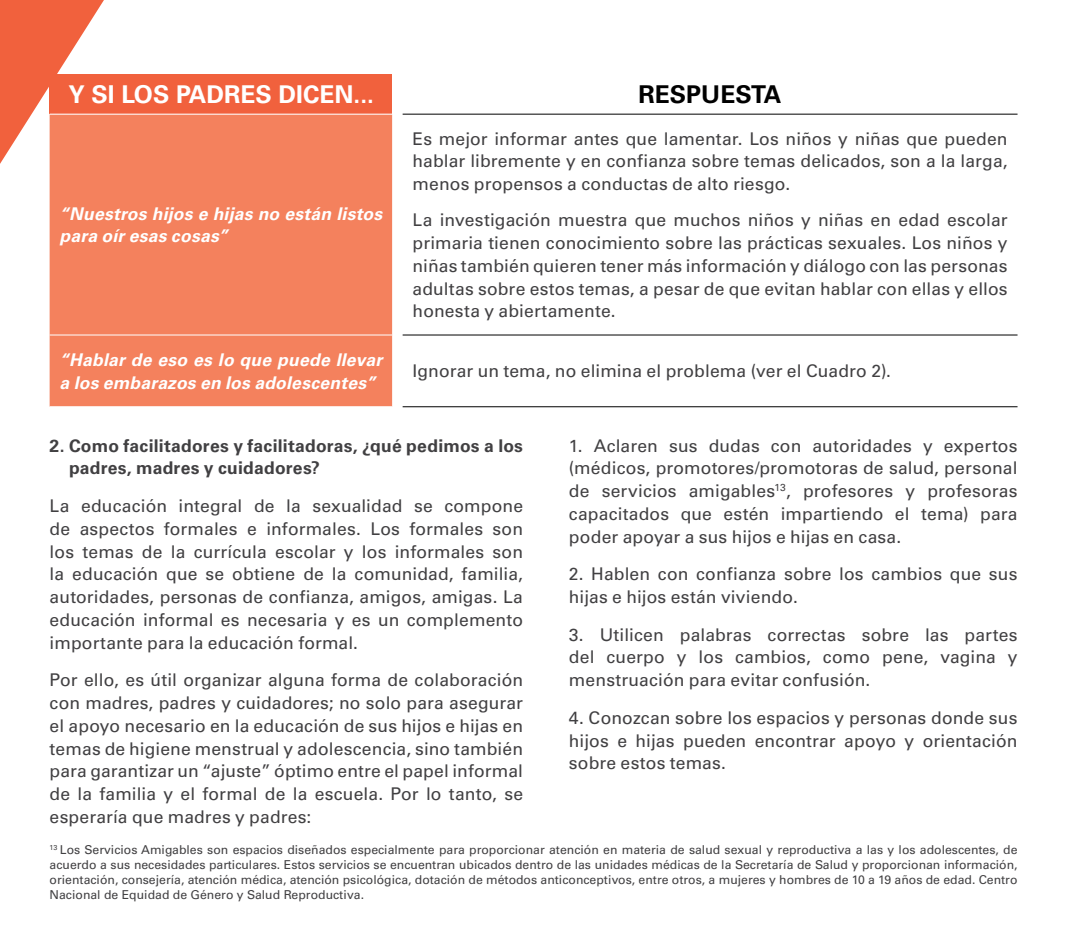
<style>
.page{position:relative;width:1092px;height:943px;background:#fff}
.page>*{position:absolute;margin:0;border:0;box-sizing:border-box;transform-origin:0 0}
.t1{font:700 24.5px "Univers LT Std";color:#fff}
.t2{font:700 24.5px "Univers LT Std";color:#000}
.t3{font:17.5px/22.8px "Univers LT Std";letter-spacing:.01em;color:#414042;text-align:justify}
.t4{font:italic 700 17.5px/22.8px "Univers LT Std";letter-spacing:.015em;color:#fff}
.t5{font:700 17.5px/22.8px "Univers LT Std";letter-spacing:.015em;color:#414042}
.t6{font:12.25px/14.7px "Univers LT Std";color:#414042;text-align:justify}
</style>
<div class="page">
<svg style="left:0;top:0;width:104px;height:206px"></svg>
<div style="left:50px;top:74px;width:342px;height:40px;background:#f1613d"></div>
<div style="left:50px;top:115px;width:342px;height:291px;background:#f4815d"></div>
<hr style="left:50px;top:114px;width:342px;height:1px;background:#fff">
<hr style="left:50px;top:335px;width:342px;height:1px;background:#fff">
<hr style="left:402px;top:114px;width:615px;height:1px;background:#000">
<hr style="left:402px;top:335px;width:615px;height:1px;background:#000">
<hr style="left:402px;top:406px;width:615px;height:1px;background:#000">
<h1 class="t1" style="left:68px;top:80px;width:307px">Y SI LOS PADRES DICEN...</h1>
<h1 class="t2" style="left:638px;top:80px;width:144px">RESPUESTA</h1>
<p class="t4" style="left:60px;top:202px;width:324px">“Nuestros hijos e hijas no están listos para oír esas cosas”</p>
<p class="t3" style="left:412px;top:127px;width:596px">Es mejor informar antes que lamentar. Los niños y niñas que pueden hablar libremente y en confianza sobre temas delicados, son a la larga, menos propensos a conductas de alto riesgo.</p>
<p class="t3" style="left:412px;top:209px;width:596px">La investigación muestra que muchos niños y niñas en edad escolar primaria tienen conocimiento sobre las prácticas sexuales. Los niños y niñas también quieren tener más información y diálogo con las personas adultas sobre estos temas, a pesar de que evitan hablar con ellas y ellos honesta y abiertamente.</p>
<p class="t4" style="left:60px;top:348px;width:324px">“Hablar de eso es lo que puede llevar a los embarazos en los adolescentes”</p>
<p class="t3" style="left:412px;top:360px;width:480px">Ignorar un tema, no elimina el problema (ver el Cuadro 2).</p>
<p class="t5" style="left:69px;top:434px;width:455px;text-indent:-19px">2. Como facilitadores y facilitadoras, ¿qué pedimos a los padres, madres y cuidadores?</p>
<p class="t3" style="left:50px;top:494px;width:475px">La educación integral de la sexualidad se compone de aspectos formales e informales. Los formales son los temas de la currícula escolar y los informales son la educación que se obtiene de la comunidad, familia, autoridades, personas de confianza, amigos, amigas. La educación informal es necesaria y es un complemento importante para la educación formal.</p>
<p class="t3" style="left:50px;top:668px;width:475px">Por ello, es útil organizar alguna forma de colaboración con madres, padres y cuidadores; no solo para asegurar el apoyo necesario en la educación de sus hijos e hijas en temas de higiene menstrual y adolescencia, sino también para garantizar un “ajuste” óptimo entre el papel informal de la familia y el formal de la escuela. Por lo tanto, se esperaría que madres y padres:</p>
<p class="t3" style="left:569px;top:434px;width:450px">1. Aclaren sus dudas con autoridades y expertos (médicos, promotores/promotoras de salud, personal de servicios amigables<sup>13</sup>, profesores y profesoras capacitados que estén impartiendo el tema) para poder apoyar a sus hijos e hijas en casa.</p>
<p class="t3" style="left:569px;top:563px;width:450px">2. Hablen con confianza sobre los cambios que sus hijas e hijos están viviendo.</p>
<p class="t3" style="left:569px;top:623px;width:450px">3. Utilicen palabras correctas sobre las partes del cuerpo y los cambios, como pene, vagina y menstruación para evitar confusión.</p>
<p class="t3" style="left:569px;top:706px;width:450px">4. Conozcan sobre los espacios y personas donde sus hijos e hijas pueden encontrar apoyo y orientación sobre estos temas.</p>
<p class="t6" style="left:50px;top:842px;width:969px"><sup>13</sup> Los Servicios Amigables son espacios diseñados especialmente para proporcionar atención en materia de salud sexual y reproductiva a las y los adolescentes, de acuerdo a sus necesidades particulares. Estos servicios se encuentran ubicados dentro de las unidades médicas de la Secretaría de Salud y proporcionan información, orientación, consejería, atención médica, atención psicológica, dotación de métodos anticonceptivos, entre otros, a mujeres y hombres de 10 a 19 años de edad. Centro Nacional de Equidad de Género y Salud Reproductiva.</p>
</div>
